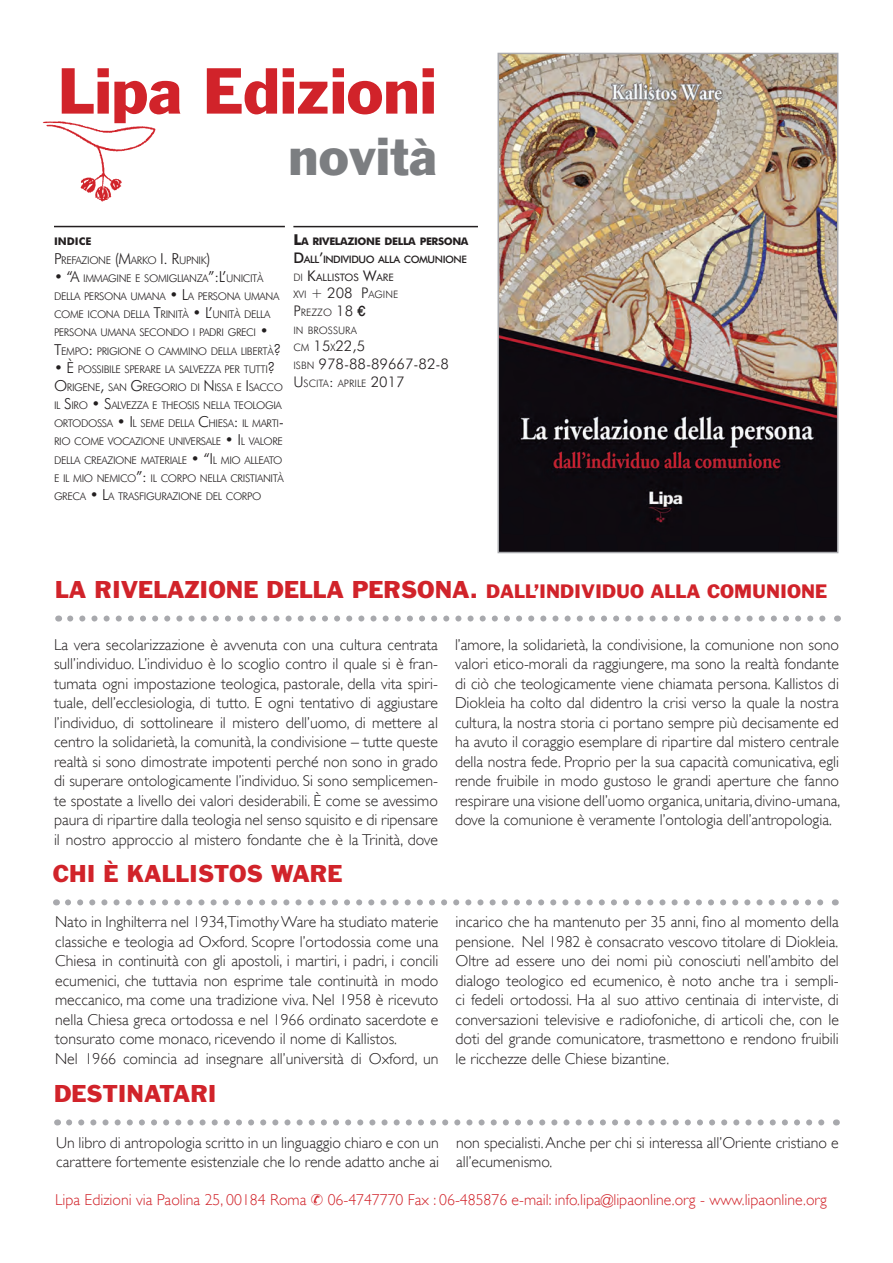
<style>
.page{position:relative;width:893px;height:1263px;background:#fff}
.page>*{position:absolute;margin:0;border:0;box-sizing:border-box;transform-origin:0 0}
.t1{font:60px "Franklin Gothic";color:#d1232a}
.t2{font:49.35px "Franklin Gothic";color:#7c7e81}
.t3{font:22.5px "Franklin Gothic";color:#d1232a}
.t4{font:18px "Franklin Gothic";color:#d1232a}
.t5{font:300 15.75px/19.5px "Gill Sans";color:#231f20;text-align:justify}
.t6{font:300 15.75px "Gill Sans";color:#d1232a}
.t7{font:300 14.7px "Futura BT";color:#231f20}
.t8{font:300 10.65px/18.1px "Futura BT";letter-spacing:-.035em;color:#231f20}
.t9{font:700 10.65px "Futura BT";color:#231f20}
.t10{font:700 10.5px "Futura BT";letter-spacing:-.035em;color:#231f20}
.t11{font:300 10.35px "Futura BT";color:#231f20}
.t12{font:500 10.35px "Futura BT";letter-spacing:-.045em;color:#231f20}
.t13{font:10.35px "Futura BT";color:#231f20}
.s1{font-size:15.15px}
.s2{font-size:15px}
.s3{font-size:14.7px}
.s4{font-weight:300}
.s5{font-family:"Helvetica";font-weight:400;font-size:14.7px}
.s6{font-size:10.35px}
.s7{font-size:22.5px}
</style>
<div class="page">
<img style="left:43px;top:121px;width:113px;height:81px">
<img style="left:500px;top:56px;width:335px;height:494px">
<div style="left:497px;top:53px;width:341px;height:500px;border:2px solid #a8a9ad"></div>
<hr style="left:293px;top:226px;width:185px;height:1px;background:#231f20">
<hr style="left:54px;top:226px;width:231px;height:1px;background:#231f20">
<svg style="left:70px;top:615px;width:756px;height:6px"></svg>
<svg style="left:68px;top:899px;width:756px;height:6px"></svg>
<svg style="left:69px;top:1119px;width:756px;height:6px"></svg>
<p class="t1" style="left:58px;top:53px;width:380px">Lipa Edizioni</p>
<p class="t2" style="left:289px;top:124px;width:150px">novità</p>
<p class="t9" style="left:54px;top:235px;width:39px">INDICE</p>
<p class="t8" style="left:54px;top:251px;width:158px"><span class="s1">P</span>REFAZIONE <span class="s1">(M</span>ARKO <span class="s1">I . R</span>UPNIK<span class="s1">)</span></p>
<p class="t8" style="left:54px;top:269px;width:229px"><span class="s1">• “A</span> IMMAGINE E SOMIGLIANZA<span class="s1">”:L’</span>UNICITÀ DELLA PERSONA UMANA <span class="s1">• L</span>A PERSONA UMANA COME ICONA DELLA <span class="s1">T</span>RINITÀ <span class="s1">• L’</span>UNITÀ DELLA PERSONA UMANA SECONDO I PADRI GRECI <span class="s1">• T</span>EMPO<span class="s1">:</span> PRIGIONE O CAMMINO DELLA LIBERTÀ<span class="s1">?</span></p>
<p class="t8" style="left:54px;top:360px;width:231px"><span class="s1">• È</span> POSSIBILE SPERARE LA SALVEZZA PER TUTTI<span class="s1">?<br>O</span>RIGENE<span class="s1">,</span> SAN <span class="s1">G</span>REGORIO DI <span class="s1">N</span> ISSA E <span class="s1">I</span>SACCO IL <span class="s1">S</span>IRO <span class="s1">• S</span>ALVEZZA E THEOSIS NELLA TEOLOGIA ORTODOSSA <span class="s1">• I</span> L SEME DELLA <span class="s1">C</span>HIESA<span class="s1">:</span> IL MARTI<span class="s1">-</span>RIO COME VOCAZIONE UNIVERSALE <span class="s1">• I</span> L VALORE DELLA CREAZIONE MATERIALE <span class="s1">• “I</span> L MIO ALLEATO E IL MIO NEMICO<span class="s1">”:</span> IL CORPO NELLA CRISTIANITÀ GRECA <span class="s1">• L</span>A TRASFIGURAZIONE DEL CORPO</p>
<p class="t10" style="left:293px;top:235px;width:177px"><span class="s2">L</span>A RIVELAZIONE DELLA PERSONA</p>
<p class="t12" style="left:293px;top:253px;width:175px"><span class="s3">D</span>ALL<span class="s3">’</span>INDIVIDUO ALLA COMUNIONE</p>
<p class="t13" style="left:293px;top:271px;width:102px"><span class="s4">DI</span> <span class="s3">K</span>ALLISTOS <span class="s3">W</span>ARE</p>
<p class="t11" style="left:293px;top:288px;width:106px">XVI <span class="s3">+ 208 P</span>AGINE</p>
<p class="t11" style="left:293px;top:306px;width:74px"><span class="s3">P</span>REZZO <span class="s3">18</span> <span class="s5">€</span></p>
<p class="t11" style="left:293px;top:324px;width:65px">IN BROSSURA</p>
<p class="t7" style="left:293px;top:337px;width:73px"><span class="s6">CM</span> 15<span class="s6">X</span>22,5</p>
<p class="t7" style="left:293px;top:355px;width:157px"><span class="s6">ISBN</span> 978-88-89667-82-8</p>
<p class="t11" style="left:293px;top:376px;width:113px"><span class="s3">U</span> SCITA<span class="s3">:</span> APRILE <span class="s3">2017</span></p>
<p class="t4" style="left:55px;top:579px;width:773px"><span class="s7">LA RIVELAZIONE DELLA PERSONA.</span> DALL’INDIVIDUO ALLA COMUNIONE</p>
<p class="t5" style="left:54px;top:635px;width:385px">La vera secolarizzazione è avvenuta con una cultura centrata sull’individuo. L’individuo è lo scoglio contro il quale si è fran&shy;tumata ogni impostazione teologica, pastorale, della vita spiri&shy;tuale, dell’ecclesiologia, di tutto. E ogni tentativo di aggiustare l’individuo, di sottolineare il mistero dell’uomo, di mettere al centro la solidarietà, la comunità, la condivisione – tutte queste realtà si sono dimostrate impotenti perché non sono in grado di superare ontologicamente l’individuo. Si sono semplicemen&shy;te spostate a livello dei valori desiderabili. È come se avessimo paura di ripartire dalla teologia nel senso squisito e di ripensare il nostro approccio al mistero fondante che è la Trinità, dove</p>
<p class="t5" style="left:455px;top:635px;width:387px">l’amore, la solidarietà, la condivisione, la comunione non sono valori etico-morali da raggiungere, ma sono la realtà fondante di ciò che teologicamente viene chiamata persona. Kallistos di Diokleia ha colto dal didentro la crisi verso la quale la nostra cultura, la nostra storia ci portano sempre più decisamente ed ha avuto il coraggio esemplare di ripartire dal mistero centrale della nostra fede. Proprio per la sua capacità comunicativa, egli rende fruibile in modo gustoso le grandi aperture che fanno respirare una visione dell’uomo organica, unitaria, divino-umana, dove la comunione è veramente l’ontologia dell’antropologia.</p>
<p class="t3" style="left:53px;top:859px;width:291px">CHI È KALLISTOS WARE</p>
<p class="t5" style="left:55px;top:912px;width:385px">Nato in Inghilterra nel 1934,Timothy Ware ha studiato materie classiche e teologia ad Oxford. Scopre l’ortodossia come una Chiesa in continuità con gli apostoli, i martiri, i padri, i concili ecumenici, che tuttavia non esprime tale continuità in modo meccanico, ma come una tradizione viva. Nel 1958 è ricevuto nella Chiesa greca ortodossa e nel 1966 ordinato sacerdote e tonsurato come monaco, ricevendo il nome di Kallistos.</p>
<p class="t5" style="left:55px;top:1049px;width:385px">Nel 1966 comincia ad insegnare all’università di Oxford, un</p>
<p class="t3" style="left:54px;top:1079px;width:164px">DESTINATARI</p>
<p class="t5" style="left:455px;top:912px;width:385px">incarico che ha mantenuto per 35 anni, fino al momento della pensione. Nel 1982 è consacrato vescovo titolare di Diokleia.</p>
<p class="t5" style="left:455px;top:951px;width:385px">Oltre ad essere uno dei nomi più conosciuti nell’ambito del dialogo teologico ed ecumenico, è noto anche tra i sempli&shy;ci fedeli ortodossi. Ha al suo attivo centinaia di interviste, di conversazioni televisive e radiofoniche, di articoli che, con le doti del grande comunicatore, trasmettono e rendono fruibili le ricchezze delle Chiese bizantine.</p>
<p class="t5" style="left:56px;top:1132px;width:384px">Un libro di antropologia scritto in un linguaggio chiaro e con un carattere fortemente esistenziale che lo rende adatto anche ai</p>
<p class="t5" style="left:456px;top:1132px;width:384px">non specialisti. Anche per chi si interessa all’Oriente cristiano e all’ecumenismo.</p>
<p class="t6" style="left:55px;top:1191px;width:253px">Lipa Edizioni via Paolina 25, 00184 Roma</p>
<p class="t6" style="left:328px;top:1191px;width:501px">06-4747770 Fax : 06-485876 e-mail: info.lipa@lipaonline.org - www.lipaonline.org</p>
</div>
